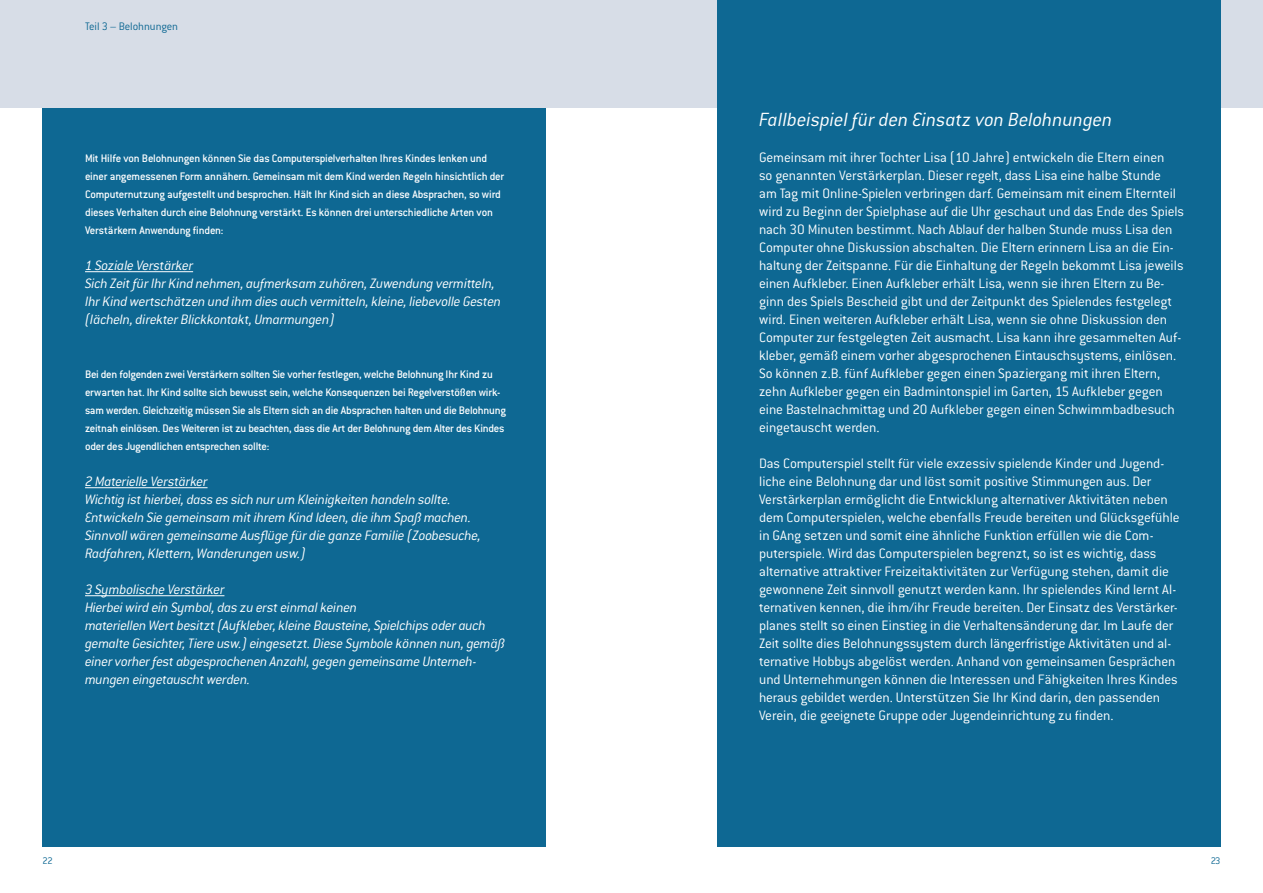
<style>
.page{position:relative;width:1263px;height:893px;background:#fff}
.page>*{position:absolute;margin:0;border:0;box-sizing:border-box;transform-origin:0 0}
.t1{font:italic 300 21px "Conduit ITC";letter-spacing:-.005em;color:#fff}
.t2{font:300 15px/18px "Conduit ITC";letter-spacing:-.005em;color:#fff}
.t3{font:italic 300 15px/18px "Conduit ITC";letter-spacing:-.02em;color:#fff}
.t4{font:500 12px/18px "Conduit ITC";letter-spacing:-.015em;color:#fff}
.t5{font:300 12px "Conduit ITC";letter-spacing:-.005em;color:#0e6893}
.t6{font:300 10.5px "Conduit ITC";color:#0e6893}
</style>
<div class="page">
<div style="left:43px;top:0;width:503px;height:846px;background:#0e6893"></div>
<div style="left:0;top:0;width:1263px;height:107px;background:#d7dde7"></div>
<div style="left:716px;top:0;width:504px;height:846px;background:#0e6893"></div>
<hr style="left:85px;top:271px;width:108px;height:1px;background:#fff">
<hr style="left:85px;top:487px;width:123px;height:1px;background:#fff">
<hr style="left:85px;top:595px;width:139px;height:1px;background:#fff">
<p class="t5" style="left:85px;top:20px;width:95px">Teil 3 – Belohnungen</p>
<p class="t4" style="left:85px;top:149px;width:421px">Mit Hilfe von Belohnungen können Sie das Computerspielverhalten Ihres Kindes lenken und einer angemessenen Form annähern. Gemeinsam mit dem Kind werden Regeln hinsichtlich der Computernutzung aufgestellt und besprochen. Hält Ihr Kind sich an diese Absprachen, so wird dieses Verhalten durch eine Belohnung verstärkt. Es können drei unterschiedliche Arten von Verstärkern Anwendung finden:</p>
<p class="t3" style="left:85px;top:256px;width:418px">1 Soziale Verstärker<br>Sich Zeit für Ihr Kind nehmen, aufmerksam zuhören, Zuwendung vermitteln, Ihr Kind wertschätzen und ihm dies auch vermitteln, kleine, liebevolle Gesten (lächeln, direkter Blickkontakt, Umarmungen)</p>
<p class="t4" style="left:85px;top:365px;width:422px">Bei den folgenden zwei Verstärkern sollten Sie vorher festlegen, welche Belohnung Ihr Kind zu erwarten hat. Ihr Kind sollte sich bewusst sein, welche Konsequenzen bei Regelverstößen wirk&shy;sam werden. Gleichzeitig müssen Sie als Eltern sich an die Absprachen halten und die Belohnung zeitnah einlösen. Des Weiteren ist zu beachten, dass die Art der Belohnung dem Alter des Kindes oder des Jugendlichen entsprechen sollte:</p>
<p class="t3" style="left:85px;top:472px;width:397px">2 Materielle Verstärker<br>Wichtig ist hierbei, dass es sich nur um Kleinigkeiten handeln sollte.<br>Entwickeln Sie gemeinsam mit ihrem Kind Ideen, die ihm Spaß machen.<br>Sinnvoll wären gemeinsame Ausflüge für die ganze Familie (Zoobesuche, Radfahren, Klettern, Wanderungen usw.)</p>
<p class="t3" style="left:85px;top:580px;width:421px">3 Symbolische Verstärker<br>Hierbei wird ein Symbol, das zu erst einmal keinen<br>materiellen Wert besitzt (Aufkleber, kleine Bausteine, Spielchips oder auch gemalte Gesichter, Tiere usw.) eingesetzt. Diese Symbole können nun, gemäß einer vorher fest abgesprochenen Anzahl, gegen gemeinsame Unterneh&shy;mungen eingetauscht werden.</p>
<h1 class="t1" style="left:759px;top:108px;width:355px">Fallbeispiel für den Einsatz von Belohnungen</h1>
<p class="t2" style="left:759px;top:148px;width:427px">Gemeinsam mit ihrer Tochter Lisa (10 Jahre) entwickeln die Eltern einen<br>so genannten Verstärkerplan. Dieser regelt, dass Lisa eine halbe Stunde<br>am Tag mit Online-Spielen verbringen darf. Gemeinsam mit einem Elternteil wird zu Beginn der Spielphase auf die Uhr geschaut und das Ende des Spiels nach 30 Minuten bestimmt. Nach Ablauf der halben Stunde muss Lisa den Computer ohne Diskussion abschalten. Die Eltern erinnern Lisa an die Ein&shy;haltung der Zeitspanne. Für die Einhaltung der Regeln bekommt Lisa jeweils einen Aufkleber. Einen Aufkleber erhält Lisa, wenn sie ihren Eltern zu Be&shy;ginn des Spiels Bescheid gibt und der Zeitpunkt des Spielendes festgelegt wird. Einen weiteren Aufkleber erhält Lisa, wenn sie ohne Diskussion den Computer zur festgelegten Zeit ausmacht. Lisa kann ihre gesammelten Auf&shy;kleber, gemäß einem vorher abgesprochenen Eintauschsystems, einlösen.<br>So können z.B. fünf Aufkleber gegen einen Spaziergang mit ihren Eltern, zehn Aufkleber gegen ein Badmintonspiel im Garten, 15 Aufkleber gegen eine Bastelnachmittag und 20 Aufkleber gegen einen Schwimmbadbesuch eingetauscht werden.</p>
<p class="t2" style="left:759px;top:454px;width:422px">Das Computerspiel stellt für viele exzessiv spielende Kinder und Jugend&shy;liche eine Belohnung dar und löst somit positive Stimmungen aus. Der Verstärkerplan ermöglicht die Entwicklung alternativer Aktivitäten neben dem Computerspielen, welche ebenfalls Freude bereiten und Glücksgefühle in GAng setzen und somit eine ähnliche Funktion erfüllen wie die Com&shy;puterspiele. Wird das Computerspielen begrenzt, so ist es wichtig, dass alternative attraktiver Freizeitaktivitäten zur Verfügung stehen, damit die gewonnene Zeit sinnvoll genutzt werden kann. Ihr spielendes Kind lernt Al&shy;ternativen kennen, die ihm/ihr Freude bereiten. Der Einsatz des Verstärker&shy;planes stellt so einen Einstieg in die Verhaltensänderung dar. Im Laufe der Zeit sollte dies Belohnungssystem durch längerfristige Aktivitäten und al&shy;ternative Hobbys abgelöst werden. Anhand von gemeinsamen Gesprächen und Unternehmungen können die Interessen und Fähigkeiten Ihres Kindes heraus gebildet werden. Unterstützen Sie Ihr Kind darin, den passenden Verein, die geeignete Gruppe oder Jugendeinrichtung zu finden.</p>
<p class="t6" style="left:43px;top:855px;width:12px">22</p>
<p class="t6" style="left:1211px;top:855px;width:11px">23</p>
</div>
